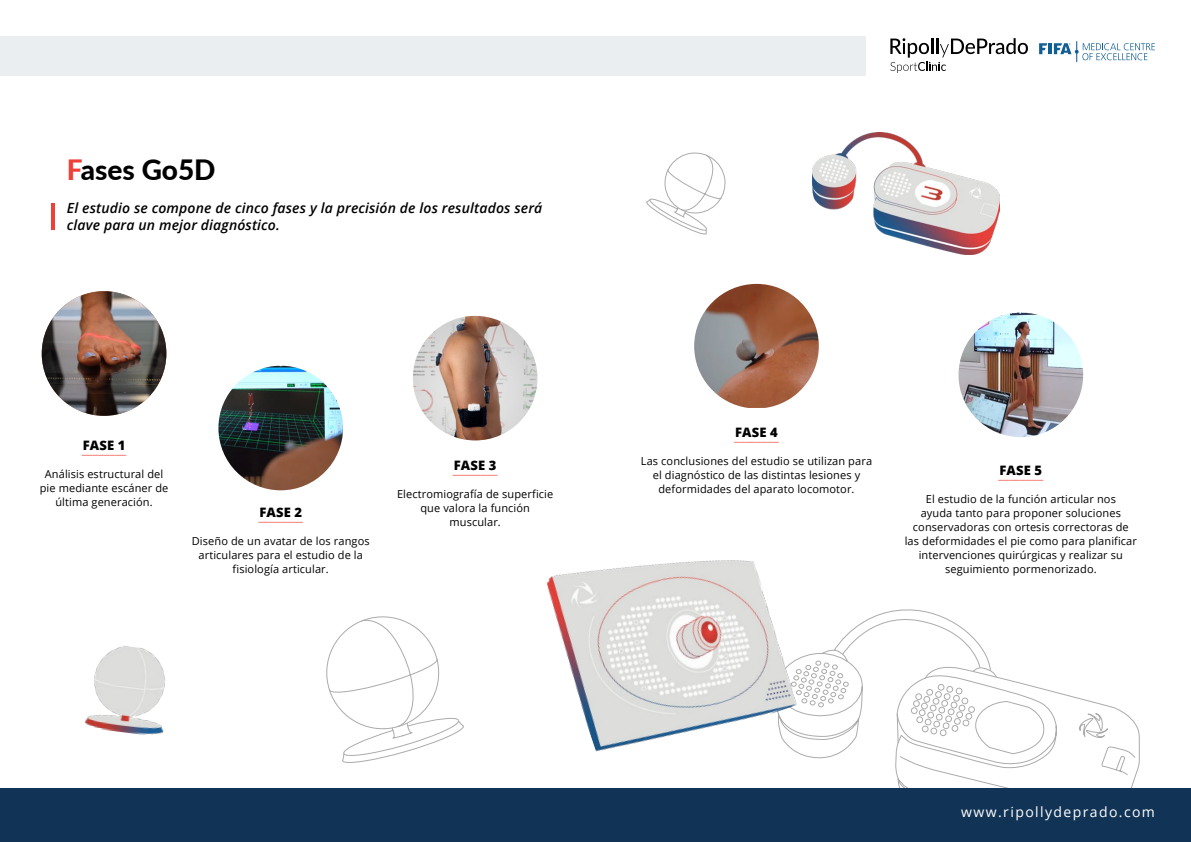
<style>
.page{position:relative;width:1191px;height:842px;background:#fff}
.page>*{position:absolute;margin:0;border:0;box-sizing:border-box;transform-origin:0 0}
.t1{font:800 28px "Lato";color:#000}
.t2{font:italic 600 14px/16.8px "Open Sans";letter-spacing:.01em;color:#000}
.t3{font:14px "Open Sans";letter-spacing:.1em;color:#fff}
.t4{font:800 13px "Open Sans";letter-spacing:.01em;color:#000}
.t5{font:11px/14px "Open Sans";letter-spacing:.01em;color:#000;text-align:center}
.t6{font:11px "Open Sans";color:#f04e44}
.s1{color:#ee4037}
</style>
<div class="page">
<div style="left:0;top:36px;width:866px;height:39px;background:#eaeef1"></div>
<svg style="left:1039px;top:41px;width:116px;height:21px"></svg>
<svg style="left:890px;top:38px;width:138px;height:35px"></svg>
<hr style="left:52px;top:203px;width:3px;height:27px;background:#ee4037">
<svg style="left:326px;top:616px;width:138px;height:147px"></svg>
<svg style="left:646px;top:152px;width:80px;height:83px"></svg>
<svg style="left:895px;top:705px;width:240px;height:83px"></svg>
<svg style="left:802px;top:609px;width:306px;height:150px"></svg>
<img style="left:85px;top:646px;width:80px;height:89px">
<div style="left:0;top:788px;width:1191px;height:54px;background:#113356"></div>
<img style="left:546px;top:560px;width:256px;height:195px">
<img style="left:812px;top:132px;width:187px;height:123px">
<img style="left:42px;top:291px;width:124px;height:125px;border-radius:62px">
<img style="left:218px;top:366px;width:125px;height:124px;border-radius:62px">
<img style="left:413px;top:316px;width:124px;height:124px;border-radius:62px">
<img style="left:694px;top:284px;width:125px;height:124px">
<img style="left:958px;top:312px;width:125px;height:125px;border-radius:62px">
<h1 class="t1" style="left:67px;top:149px;width:150px"><span class="s1">F</span>ases Go5D</h1>
<p class="t2" style="left:67px;top:199px;width:477px">El estudio se compone de cinco fases y la precisión de los resultados será clave para un mejor diagnóstico.</p>
<p class="t4" style="left:83px;top:436px;width:44px">FASE 1</p>
<p class="t6" style="left:82px;top:453px;width:46px">¯¯¯¯¯¯¯¯</p>
<p class="t5" style="left:40px;top:467px;width:130px">Análisis estructural del pie mediante escáner de última generación.</p>
<p class="t4" style="left:259px;top:503px;width:44px">FASE 2</p>
<p class="t6" style="left:258px;top:520px;width:46px">¯¯¯¯¯¯¯¯</p>
<p class="t5" style="left:192px;top:534px;width:179px">Diseño de un avatar de los rangos articulares para el estudio de la fisiología articular.</p>
<p class="t4" style="left:454px;top:455px;width:44px">FASE 3</p>
<p class="t6" style="left:453px;top:472px;width:46px">¯¯¯¯¯¯¯¯</p>
<p class="t5" style="left:397px;top:487px;width:158px">Electromiografía de superficie que valora la función muscular.</p>
<p class="t4" style="left:735px;top:423px;width:44px">FASE 4</p>
<p class="t6" style="left:734px;top:440px;width:46px">¯¯¯¯¯¯¯¯</p>
<p class="t5" style="left:641px;top:454px;width:233px">Las conclusiones del estudio se utilizan para el diagnóstico de las distintas lesiones y deformidades del aparato locomotor.</p>
<p class="t4" style="left:999px;top:461px;width:44px">FASE 5</p>
<p class="t6" style="left:998px;top:478px;width:46px">¯¯¯¯¯¯¯¯</p>
<p class="t5" style="left:904px;top:492px;width:234px">El estudio de la función articular nos<br>ayuda tanto para proponer soluciones conservadoras con ortesis correctoras de las deformidades el pie como para planificar intervenciones quirúrgicas y realizar su seguimiento pormenorizado.</p>
<p class="t3" style="left:961px;top:802px;width:195px">www.ripollydeprado.com</p>
</div>
